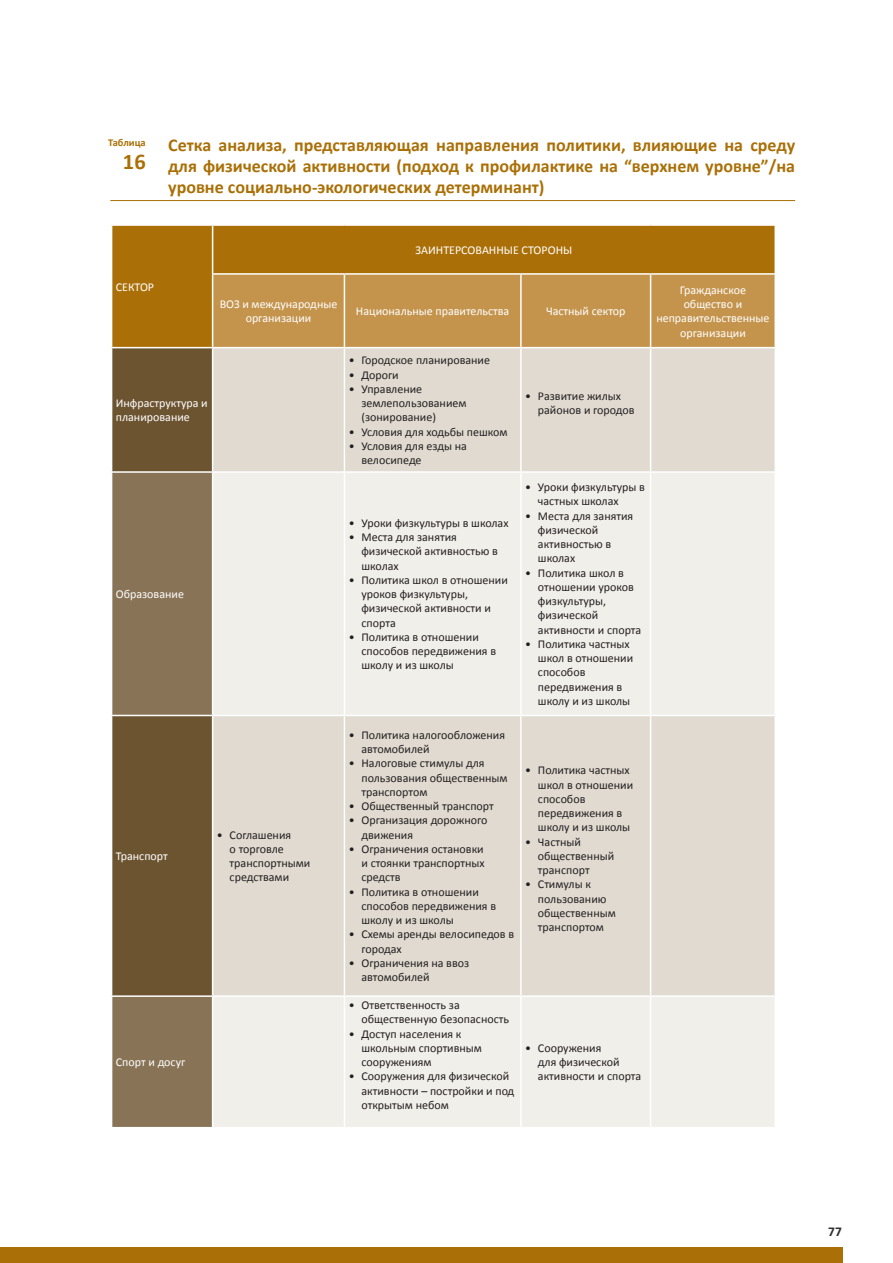
<style>
.page{position:relative;width:893px;height:1263px;background:#fff}
.page>*{position:absolute;margin:0;border:0;box-sizing:border-box;transform-origin:0 0}
.t1{font:700 22.5px "Calibri";color:#aa7007}
.t2{font:700 18px/21px "Calibri";color:#aa7007;text-align:justify}
.t3{font:700 13.5px "Calibri";color:#312f30}
.t4{font:12px/14.2px "Calibri";color:#231f20}
.t5{font:12px/14.2px "Calibri";color:#fff;text-align:center}
.t6{font:700 10.5px "Calibri";color:#aa7007}
</style>
<div class="page">
<div style="left:112px;top:225px;width:101px;height:123px;background:#aa7007"></div>
<div style="left:213px;top:225px;width:562px;height:49px;background:#aa7007"></div>
<div style="left:213px;top:275px;width:561px;height:72px;background:#c4944d"></div>
<div style="left:112px;top:348px;width:100px;height:123px;background:#6d5431"></div>
<div style="left:213px;top:348px;width:561px;height:123px;background:#e0dad0"></div>
<svg style="left:112px;top:473px;width:100px;height:654px;background:#7e6748"></svg>
<svg style="left:213px;top:473px;width:561px;height:654px;background:#e9e6de"></svg>
<hr style="left:111px;top:224px;width:102px;height:2px;background:#fff">
<hr style="left:213px;top:224px;width:131px;height:2px;background:#fff">
<hr style="left:212px;top:226px;width:1px;height:47px;background:#fff">
<hr style="left:344px;top:224px;width:177px;height:2px;background:#fff">
<hr style="left:521px;top:224px;width:130px;height:2px;background:#fff">
<hr style="left:651px;top:224px;width:125px;height:2px;background:#fff">
<hr style="left:774px;top:226px;width:2px;height:47px;background:#fff">
<hr style="left:212px;top:273px;width:132px;height:2px;background:#fff">
<hr style="left:212px;top:275px;width:1px;height:72px;background:#fff">
<hr style="left:344px;top:273px;width:177px;height:2px;background:#fff">
<hr style="left:344px;top:275px;width:1px;height:72px;background:#fff">
<hr style="left:521px;top:273px;width:130px;height:2px;background:#fff">
<hr style="left:520px;top:275px;width:2px;height:72px;background:#fff">
<hr style="left:651px;top:273px;width:125px;height:2px;background:#fff">
<hr style="left:650px;top:275px;width:1px;height:72px;background:#fff">
<hr style="left:344px;top:997px;width:1px;height:130px;background:#fff">
<hr style="left:520px;top:997px;width:2px;height:130px;background:#fff">
<hr style="left:650px;top:997px;width:1px;height:130px;background:#fff">
<hr style="left:344px;top:473px;width:1px;height:242px;background:#fff">
<hr style="left:520px;top:473px;width:2px;height:242px;background:#fff">
<hr style="left:650px;top:473px;width:1px;height:242px;background:#fff">
<hr style="left:213px;top:715px;width:131px;height:1px;background:#fff">
<hr style="left:344px;top:715px;width:177px;height:1px;background:#fff">
<hr style="left:521px;top:715px;width:130px;height:1px;background:#fff">
<hr style="left:651px;top:715px;width:125px;height:1px;background:#fff">
<hr style="left:344px;top:716px;width:1px;height:279px;background:#fff">
<hr style="left:520px;top:716px;width:2px;height:279px;background:#fff">
<hr style="left:650px;top:716px;width:1px;height:279px;background:#fff">
<hr style="left:213px;top:995px;width:131px;height:2px;background:#fff">
<hr style="left:344px;top:995px;width:177px;height:2px;background:#fff">
<hr style="left:521px;top:995px;width:130px;height:2px;background:#fff">
<hr style="left:651px;top:995px;width:125px;height:2px;background:#fff">
<hr style="left:344px;top:348px;width:1px;height:123px;background:#fff">
<hr style="left:520px;top:348px;width:2px;height:123px;background:#fff">
<hr style="left:650px;top:348px;width:1px;height:123px;background:#fff">
<hr style="left:111px;top:715px;width:102px;height:1px;background:#fff">
<hr style="left:111px;top:995px;width:102px;height:2px;background:#fff">
<hr style="left:111px;top:347px;width:102px;height:1px;background:#fff">
<hr style="left:110px;top:200px;width:685px;height:1px;background:#aa7007">
<div style="left:0;top:1247px;width:843px;height:16px;background:#aa7007"></div>
<p class="t6" style="left:108px;top:136px;width:39px">Таблица</p>
<h1 class="t1" style="left:123px;top:147px;width:24px">16</h1>
<h2 class="t2" style="left:168px;top:135px;width:628px">Сетка анализа, представляющая направления политики, влияющие на среду для физической активности (подход к профилактике на “верхнем уровне”/на уровне социально-экологических детерминант)</h2>
<p class="t5" style="left:116px;top:280px;width:40px">СЕКТОР</p>
<p class="t5" style="left:416px;top:243px;width:158px">ЗАИНТЕРСОВАННЫЕ СТОРОНЫ</p>
<p class="t5" style="left:220px;top:297px;width:119px">ВОЗ и международные организации</p>
<p class="t5" style="left:356px;top:304px;width:155px">Национальные правительства</p>
<p class="t5" style="left:546px;top:304px;width:81px">Частный сектор</p>
<p class="t5" style="left:656px;top:283px;width:115px">Гражданское общество и неправительственные организации</p>
<p class="t5" style="left:116px;top:396px;width:93px;text-align:left">Инфраструктура и планирование</p>
<p class="t5" style="left:116px;top:587px;width:70px">Образование</p>
<p class="t5" style="left:116px;top:849px;width:54px">Транспорт</p>
<p class="t4" style="left:230px;top:828px;width:82px;text-indent:-13px">• Соглашения<br>о торговле транспортными средствами</p>
<p class="t5" style="left:116px;top:1055px;width:71px">Спорт и досуг</p>
<p class="t4" style="left:349px;top:353px;width:143px">• Городское планирование</p>
<p class="t4" style="left:349px;top:368px;width:51px">• Дороги</p>
<p class="t4" style="left:361px;top:382px;width:107px;text-indent:-13px">• Управление землепользованием (зонирование)</p>
<p class="t4" style="left:349px;top:425px;width:161px">• Условия для ходьбы пешком</p>
<p class="t4" style="left:361px;top:439px;width:107px;text-indent:-13px">• Условия для езды на велосипеде</p>
<p class="t4" style="left:349px;top:516px;width:161px">• Уроки физкультуры в школах</p>
<p class="t4" style="left:361px;top:530px;width:138px;text-indent:-13px">• Места для занятия физической активностью в школах</p>
<p class="t4" style="left:361px;top:573px;width:148px;text-indent:-13px">• Политика школ в отношении уроков физкультуры, физической активности и спорта</p>
<p class="t4" style="left:361px;top:630px;width:136px;text-indent:-13px">• Политика в отношении способов передвижения в школу и из школы</p>
<p class="t4" style="left:361px;top:728px;width:145px;text-indent:-13px">• Политика налогообложения автомобилей</p>
<p class="t4" style="left:361px;top:756px;width:148px;text-indent:-13px">• Налоговые стимулы для пользования общественным транспортом</p>
<p class="t4" style="left:349px;top:799px;width:147px">• Общественный транспорт</p>
<p class="t4" style="left:361px;top:813px;width:127px;text-indent:-13px">• Организация дорожного движения</p>
<p class="t4" style="left:361px;top:842px;width:125px;text-align:justify;text-indent:-13px">• Ограничения остановки и стоянки транспортных средств</p>
<p class="t4" style="left:361px;top:884px;width:136px;text-indent:-13px">• Политика в отношении способов передвижения в школу и из школы</p>
<p class="t4" style="left:361px;top:927px;width:154px;text-indent:-13px">• Схемы аренды велосипедов в городах</p>
<p class="t4" style="left:361px;top:956px;width:109px;text-indent:-13px">• Ограничения на ввоз автомобилей</p>
<p class="t4" style="left:361px;top:998px;width:149px;text-indent:-13px">• Ответственность за общественную безопасность</p>
<p class="t4" style="left:361px;top:1026px;width:122px;text-indent:-13px">• Доступ населения к школьным спортивным сооружениям</p>
<p class="t4" style="left:361px;top:1069px;width:154px;text-indent:-13px">• Сооружения для физической активности – постройки и под открытым небом</p>
<p class="t4" style="left:538px;top:389px;width:98px;text-indent:-13px">• Развитие жилых районов и городов</p>
<p class="t4" style="left:538px;top:480px;width:109px;text-indent:-13px">• Уроки физкультуры в частных школах</p>
<p class="t4" style="left:538px;top:509px;width:97px;text-indent:-13px">• Места для занятия физической активностью в школах</p>
<p class="t4" style="left:538px;top:566px;width:105px;text-indent:-13px">• Политика школ в отношении уроков физкультуры, физической активности и спорта</p>
<p class="t4" style="left:538px;top:637px;width:97px;text-indent:-13px">• Политика частных школ в отношении способов передвижения в школу и из школы</p>
<p class="t4" style="left:538px;top:763px;width:97px;text-indent:-13px">• Политика частных школ в отношении способов передвижения в школу и из школы</p>
<p class="t4" style="left:538px;top:835px;width:78px;text-indent:-13px">• Частный общественный транспорт</p>
<p class="t4" style="left:538px;top:877px;width:79px;text-indent:-13px">• Стимулы к пользованию общественным транспортом</p>
<p class="t4" style="left:538px;top:1041px;width:105px;text-indent:-13px">• Сооружения<br>для физической активности и спорта</p>
<p class="t3" style="left:828px;top:1223px;width:15px">77</p>
</div>
